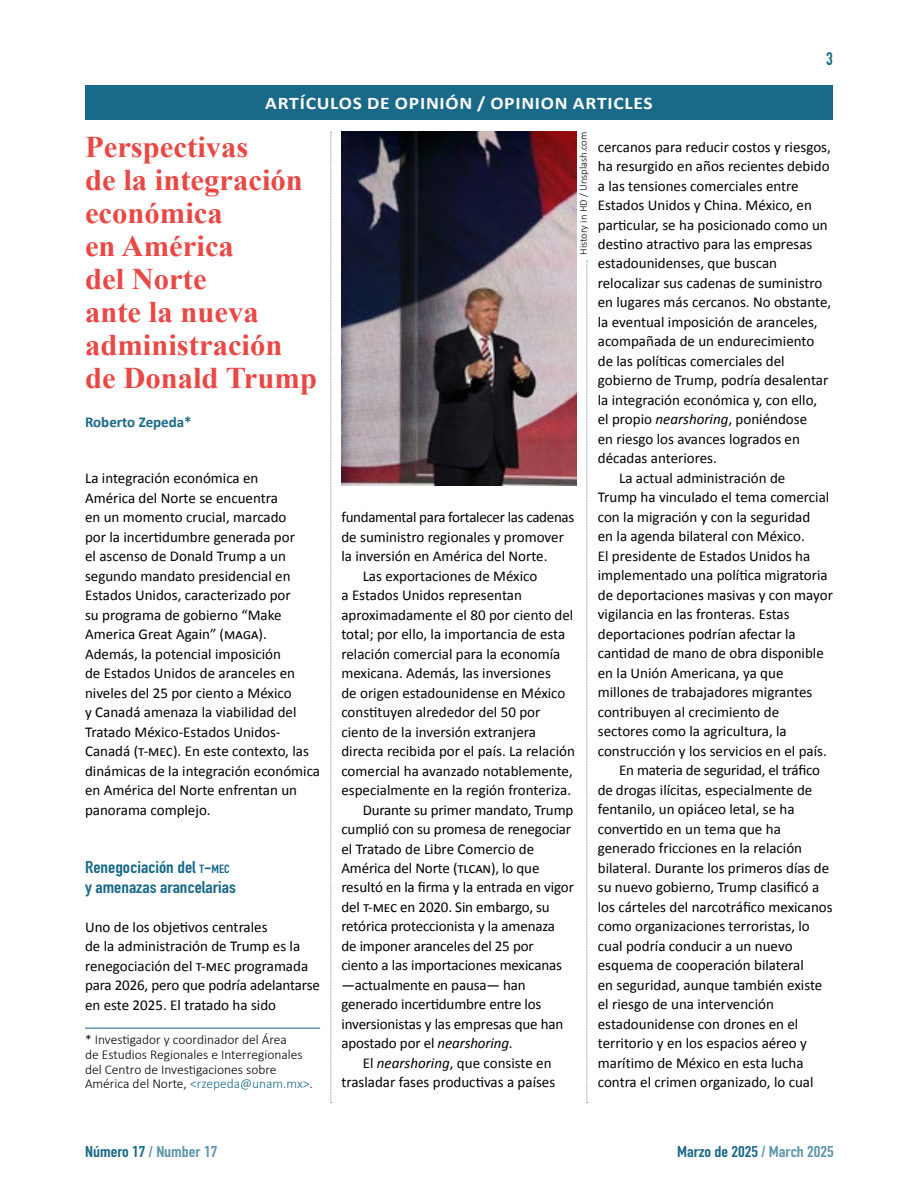
<style>
.page{position:relative;width:918px;height:1188px;background:#fff}
.page>*{position:absolute;margin:0;border:0;box-sizing:border-box;transform-origin:0 0}
.t1{font:700 30px/33px "Times New Roman";color:#e94845}
.t2{font:700 18px "DIN Condensed";color:#196988}
.t3{font:700 17.7px "Calibri";letter-spacing:.04em;color:#fff;scale:1.1 1}
.t4{font:700 16.8px/19.5px "DIN Condensed";color:#196988;scale:1.16 1}
.t5{font:700 15.45px "DIN Condensed";color:#196988;scale:1.16 1}
.t6{font:700 15.45px "DIN Condensed";color:#5e96ac;scale:1.16 1}
.t7{font:15px/19.5px "Calibri";color:#000}
.t8{font:700 15px "Calibri";color:#196988}
.t9{font:300 13.5px/15px "Calibri";color:#000}
.t10{font:300 10.5px "Calibri";color:#000}
.s1{font-style:italic}
.s2{font-size:11.7px}
.s3{font-style:inherit}
.s4{color:#196988}
.s5{color:#5e96ac}
</style>
<div class="page">
<div style="left:85px;top:85px;width:748px;height:34px;background:#196988"></div>
<hr style="left:85px;top:1028px;width:235px;height:1px;background:#196988">
<img style="left:341px;top:132px;width:236px;height:353px">
<svg style="left:330px;top:132px;width:2px;height:971px"></svg>
<svg style="left:586px;top:261px;width:2px;height:842px"></svg>
<p class="t2" style="left:826px;top:47px;width:8px">3</p>
<p class="t3" style="left:265px;top:91px;width:354px">ARTÍCULOS DE OPINIÓN / OPINION ARTICLES</p>
<h1 class="t1" style="left:85px;top:130px;width:234px">Perspectivas<br>de la integración económica<br>en América<br>del Norte<br>ante la nueva administración de Donald Trump</h1>
<p class="t8" style="left:85px;top:412px;width:108px">Roberto Zepeda*</p>
<p class="t10" style="left:577px;top:255px;width:124px;rotate:-90deg">History in HD / Unsplash.com</p>
<p class="t7" style="left:598px;top:136px;width:235px">cercanos para reducir costos y riesgos,</p>
<p class="t7" style="left:598px;top:156px;width:233px">ha resurgido en años recientes debido</p>
<p class="t7" style="left:598px;top:175px;width:202px">a las tensiones comerciales entre</p>
<p class="t7" style="left:598px;top:195px;width:216px">Estados Unidos y China. México, en</p>
<p class="t7" style="left:598px;top:214px;width:231px">particular, se ha posicionado como un</p>
<p class="t7" style="left:598px;top:234px;width:216px">destino atractivo para las empresas</p>
<p class="t7" style="left:598px;top:253px;width:181px">estadounidenses, que buscan</p>
<p class="t7" style="left:598px;top:273px;width:226px">relocalizar sus cadenas de suministro</p>
<p class="t7" style="left:598px;top:292px;width:235px">en lugares más cercanos. No obstante,</p>
<p class="t7" style="left:598px;top:312px;width:221px">la eventual imposición de aranceles,</p>
<p class="t7" style="left:598px;top:331px;width:218px">acompañada de un endurecimiento</p>
<p class="t7" style="left:598px;top:351px;width:188px">de las políticas comerciales del</p>
<p class="t7" style="left:598px;top:370px;width:232px">gobierno de Trump, podría desalentar</p>
<p class="t7" style="left:598px;top:390px;width:221px">la integración económica y, con ello,</p>
<p class="t7" style="left:598px;top:409px;width:211px">el propio <span class="s1">nearshoring</span>, poniéndose</p>
<p class="t7" style="left:598px;top:429px;width:204px">en riesgo los avances logrados en</p>
<p class="t7" style="left:598px;top:448px;width:121px">décadas anteriores.</p>
<p class="t7" style="left:619px;top:468px;width:168px">La actual administración de</p>
<p class="t7" style="left:598px;top:487px;width:233px">Trump ha vinculado el tema comercial</p>
<p class="t7" style="left:598px;top:507px;width:214px">con la migración y con la seguridad</p>
<p class="t7" style="left:598px;top:526px;width:209px">en la agenda bilateral con México.</p>
<p class="t7" style="left:598px;top:546px;width:214px">El presidente de Estados Unidos ha</p>
<p class="t7" style="left:598px;top:565px;width:231px">implementado una política migratoria</p>
<p class="t7" style="left:598px;top:585px;width:237px">de deportaciones masivas y con mayor</p>
<p class="t7" style="left:598px;top:604px;width:193px">vigilancia en las fronteras. Estas</p>
<p class="t7" style="left:598px;top:624px;width:199px">deportaciones podrían afectar la</p>
<p class="t7" style="left:598px;top:643px;width:227px">cantidad de mano de obra disponible</p>
<p class="t7" style="left:598px;top:663px;width:187px">en la Unión Americana, ya que</p>
<p class="t7" style="left:598px;top:682px;width:216px">millones de trabajadores migrantes</p>
<p class="t7" style="left:598px;top:702px;width:183px">contribuyen al crecimiento de</p>
<p class="t7" style="left:598px;top:721px;width:190px">sectores como la agricultura, la</p>
<p class="t7" style="left:598px;top:741px;width:230px">construcción y los servicios en el país.</p>
<p class="t7" style="left:619px;top:760px;width:202px">En materia de seguridad, el tráfico</p>
<p class="t7" style="left:598px;top:780px;width:216px">de drogas ilícitas, especialmente de</p>
<p class="t7" style="left:598px;top:799px;width:198px">fentanilo, un opiáceo letal, se ha</p>
<p class="t7" style="left:598px;top:819px;width:185px">convertido en un tema que ha</p>
<p class="t7" style="left:598px;top:838px;width:206px">generado fricciones en la relación</p>
<p class="t7" style="left:598px;top:858px;width:233px">bilateral. Durante los primeros días de</p>
<p class="t7" style="left:598px;top:877px;width:223px">su nuevo gobierno, Trump clasificó a</p>
<p class="t7" style="left:598px;top:897px;width:236px">los cárteles del narcotráfico mexicanos</p>
<p class="t7" style="left:598px;top:916px;width:213px">como organizaciones terroristas, lo</p>
<p class="t7" style="left:598px;top:936px;width:196px">cual podría conducir a un nuevo</p>
<p class="t7" style="left:598px;top:955px;width:207px">esquema de cooperación bilateral</p>
<p class="t7" style="left:598px;top:975px;width:226px">en seguridad, aunque también existe</p>
<p class="t7" style="left:598px;top:994px;width:178px">el riesgo de una intervención</p>
<p class="t7" style="left:598px;top:1014px;width:202px">estadounidense con drones en el</p>
<p class="t7" style="left:598px;top:1033px;width:211px">territorio y en los espacios aéreo y</p>
<p class="t7" style="left:598px;top:1053px;width:207px">marítimo de México en esta lucha</p>
<p class="t7" style="left:598px;top:1072px;width:217px">contra el crimen organizado, lo cual</p>
<p class="t7" style="left:85px;top:468px;width:237px">La integración económica en<br>América del Norte se encuentra<br>en un momento crucial, marcado<br>por la incertidumbre generada por<br>el ascenso de Donald Trump a un segundo mandato presidencial en<br>Estados Unidos, caracterizado por<br>su programa de gobierno “Make<br>America Great Again” (maga).<br>Además, la potencial imposición<br>de Estados Unidos de aranceles en niveles del 25 por ciento a México<br>y Canadá amenaza la viabilidad del<br>Tratado México-Estados Unidos-<br>Canadá (t-mec). En este contexto, las dinámicas de la integración económica en América del Norte enfrentan un panorama complejo.</p>
<p class="t7" style="left:341px;top:507px;width:234px">fundamental para fortalecer las cadenas</p>
<p class="t7" style="left:341px;top:526px;width:224px">de suministro regionales y promover</p>
<p class="t7" style="left:341px;top:546px;width:208px">la inversión en América del Norte.</p>
<p class="t7" style="left:363px;top:565px;width:176px">Las exportaciones de México</p>
<p class="t7" style="left:341px;top:585px;width:182px">a Estados Unidos representan</p>
<p class="t7" style="left:341px;top:604px;width:233px">aproximadamente el 80 por ciento del</p>
<p class="t7" style="left:341px;top:624px;width:225px">total; por ello, la importancia de esta</p>
<p class="t7" style="left:341px;top:643px;width:221px">relación comercial para la economía</p>
<p class="t7" style="left:341px;top:663px;width:211px">mexicana. Además, las inversiones</p>
<p class="t7" style="left:341px;top:682px;width:225px">de origen estadounidense en México</p>
<p class="t7" style="left:341px;top:702px;width:200px">constituyen alrededor del 50 por</p>
<p class="t7" style="left:341px;top:721px;width:196px">ciento de la inversión extranjera</p>
<p class="t7" style="left:341px;top:741px;width:235px">directa recibida por el país. La relación</p>
<p class="t7" style="left:341px;top:760px;width:233px">comercial ha avanzado notablemente,</p>
<p class="t7" style="left:341px;top:780px;width:231px">especialmente en la región fronteriza.</p>
<p class="t7" style="left:363px;top:799px;width:212px">Durante su primer mandato, Trump</p>
<p class="t7" style="left:341px;top:819px;width:231px">cumplió con su promesa de renegociar</p>
<p class="t7" style="left:341px;top:838px;width:194px">el Tratado de Libre Comercio de</p>
<p class="t7" style="left:341px;top:858px;width:200px">América del Norte (tlcan), lo que</p>
<p class="t7" style="left:341px;top:877px;width:234px">resultó en la firma y la entrada en vigor</p>
<p class="t7" style="left:341px;top:897px;width:210px">del t-mec en 2020. Sin embargo, su</p>
<p class="t7" style="left:341px;top:916px;width:215px">retórica proteccionista y la amenaza</p>
<p class="t7" style="left:341px;top:936px;width:194px">de imponer aranceles del 25 por</p>
<p class="t7" style="left:341px;top:955px;width:222px">ciento a las importaciones mexicanas</p>
<p class="t7" style="left:341px;top:975px;width:186px">—actualmente en pausa— han</p>
<p class="t7" style="left:341px;top:994px;width:202px">generado incertidumbre entre los</p>
<p class="t7" style="left:341px;top:1014px;width:223px">inversionistas y las empresas que han</p>
<p class="t7" style="left:341px;top:1033px;width:173px">apostado por el <span class="s1">nearshoring</span>.</p>
<p class="t7" style="left:363px;top:1053px;width:190px">El <span class="s1">nearshoring</span>, que consiste en</p>
<p class="t7" style="left:341px;top:1072px;width:215px">trasladar fases productivas a países</p>
<p class="t4" style="left:85px;top:857px;width:132px">Renegociación del <span class="s2">T</span><span class="s3">-</span><span class="s2">MEC </span>y amenazas arancelarias</p>
<p class="t7" style="left:85px;top:916px;width:236px">Uno de los objetivos centrales<br>de la administración de Trump es la renegociación del t-mec programada para 2026, pero que podría adelantarse en este 2025. El tratado ha sido</p>
<p class="t9" style="left:85px;top:1031px;width:229px">* Investigador y coordinador del Área<br>de Estudios Regionales e Interregionales del Centro de Investigaciones sobre América del Norte, <span class="s4">&lt;rzepeda@unam.mx&gt;</span>.</p>
<p class="t6" style="left:85px;top:1141px;width:116px"><span class="s4">Número 17</span> / Number 17</p>
<p class="t5" style="left:677px;top:1141px;width:137px">Marzo de 2025 <span class="s5">/ March 2025</span></p>
</div>
